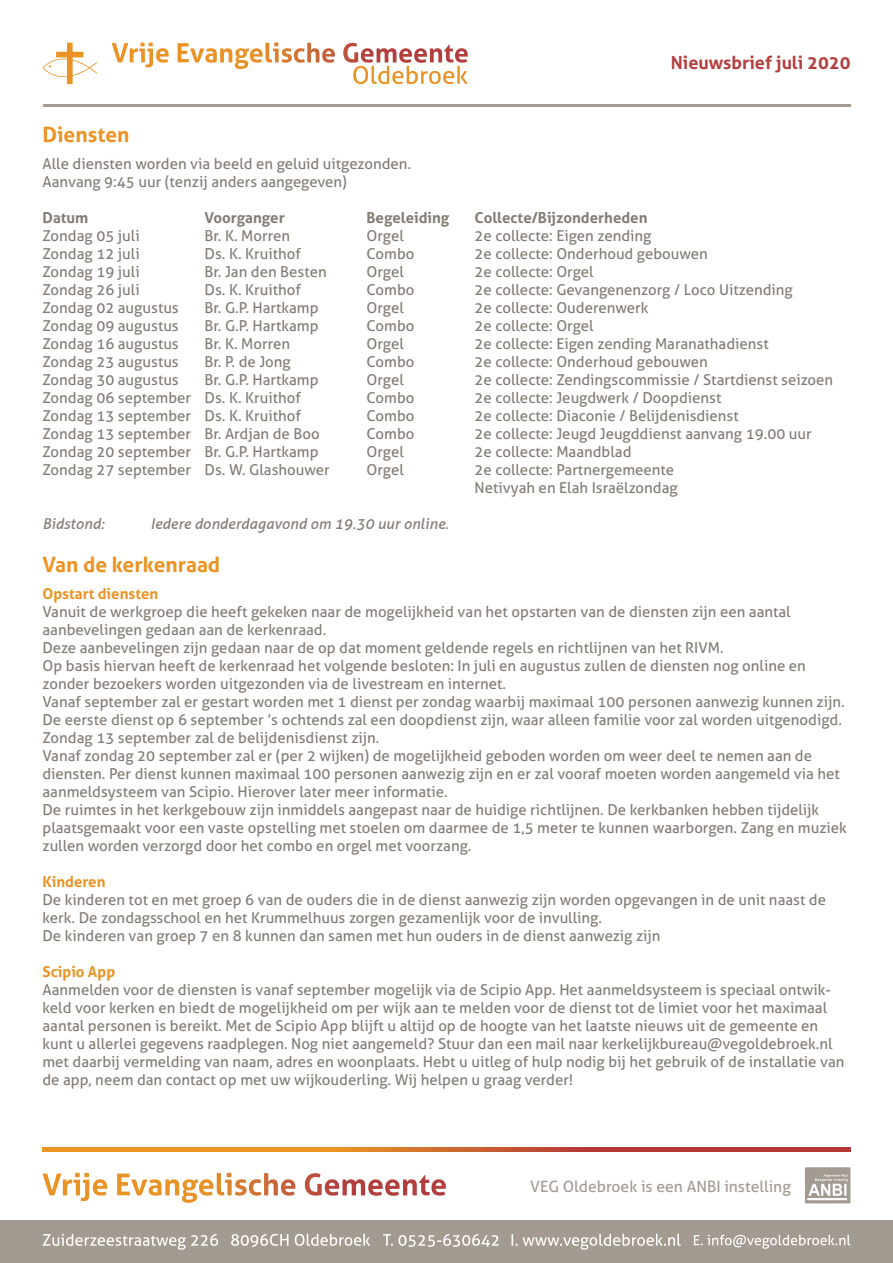
<style>
.page{position:relative;width:893px;height:1263px;background:#fff}
.page>*{position:absolute;margin:0;border:0;box-sizing:border-box;transform-origin:0 0}
.t1{font:700 21px "Aller";color:#ea9323}
.t2{font:700 18px "Aller";color:#b3403f}
.t3{font:15.6px "Aller";color:#a39b92}
.t4{font:15px/18px "Aller";color:#827c74}
.t5{font:700 15px "Aller";color:#827c74}
.t6{font:italic 15px "Aller";color:#827c74}
.t7{font:700 15px "Aller";color:#ea9323}
</style>
<div class="page">
<div style="left:0;top:1220px;width:893px;height:43px;background:#a39b92"></div>
<svg style="left:43px;top:1147px;width:807px;height:4px;background:#cf682c"></svg>
<svg style="left:43px;top:1234px;width:175px;height:16px"></svg>
<svg style="left:231px;top:1234px;width:57px;height:13px"></svg>
<svg style="left:295px;top:1234px;width:75px;height:12px"></svg>
<svg style="left:383px;top:1234px;width:116px;height:13px"></svg>
<svg style="left:511px;top:1234px;width:6px;height:12px"></svg>
<svg style="left:523px;top:1234px;width:158px;height:16px"></svg>
<svg style="left:694px;top:1235px;width:156px;height:14px"></svg>
<svg style="left:805px;top:1167px;width:45px;height:36px;background:#b9b3ac"></svg>
<svg style="left:112px;top:43px;width:57px;height:24px"></svg>
<svg style="left:43px;top:43px;width:54px;height:41px"></svg>
<svg style="left:343px;top:43px;width:125px;height:41px"></svg>
<svg style="left:178px;top:43px;width:157px;height:26px"></svg>
<hr style="left:43px;top:104px;width:807px;height:2px;background:#a39b92">
<svg style="left:42px;top:1173px;width:65px;height:28px"></svg>
<svg style="left:305px;top:1173px;width:141px;height:23px"></svg>
<svg style="left:117px;top:1173px;width:178px;height:30px"></svg>
<p class="t2" style="left:671px;top:51px;width:181px">Nieuwsbrief juli 2020</p>
<h1 class="t1" style="left:43px;top:122px;width:89px">Diensten</h1>
<p class="t4" style="left:43px;top:155px;width:370px">Alle diensten worden via beeld en geluid uitgezonden.<br>Aanvang 9:45 uur (tenzij anders aangegeven)</p>
<p class="t5" style="left:43px;top:208px;width:47px">Datum</p>
<p class="t5" style="left:205px;top:208px;width:82px">Voorganger</p>
<p class="t5" style="left:367px;top:208px;width:84px">Begeleiding</p>
<p class="t5" style="left:475px;top:208px;width:174px">Collecte/Bijzonderheden</p>
<p class="t4" style="left:43px;top:227px;width:99px">Zondag 05 juli</p>
<p class="t4" style="left:205px;top:227px;width:87px">Br. K. Morren</p>
<p class="t4" style="left:367px;top:227px;width:39px">Orgel</p>
<p class="t4" style="left:475px;top:227px;width:178px">2e collecte: Eigen zending</p>
<p class="t4" style="left:43px;top:245px;width:99px">Zondag 12 juli</p>
<p class="t4" style="left:205px;top:245px;width:98px">Ds. K. Kruithof</p>
<p class="t4" style="left:367px;top:245px;width:50px">Combo</p>
<p class="t4" style="left:475px;top:245px;width:235px">2e collecte: Onderhoud gebouwen</p>
<p class="t4" style="left:43px;top:263px;width:99px">Zondag 19 juli</p>
<p class="t4" style="left:205px;top:263px;width:124px">Br. Jan den Besten</p>
<p class="t4" style="left:367px;top:263px;width:39px">Orgel</p>
<p class="t4" style="left:475px;top:263px;width:121px">2e collecte: Orgel</p>
<p class="t4" style="left:43px;top:281px;width:99px">Zondag 26 juli</p>
<p class="t4" style="left:205px;top:281px;width:98px">Ds. K. Kruithof</p>
<p class="t4" style="left:367px;top:281px;width:50px">Combo</p>
<p class="t4" style="left:475px;top:281px;width:320px">2e collecte: Gevangenenzorg / Loco Uitzending</p>
<p class="t4" style="left:43px;top:299px;width:138px">Zondag 02 augustus</p>
<p class="t4" style="left:205px;top:299px;width:116px">Br. G.P. Hartkamp</p>
<p class="t4" style="left:367px;top:299px;width:39px">Orgel</p>
<p class="t4" style="left:475px;top:299px;width:175px">2e collecte: Ouderenwerk</p>
<p class="t4" style="left:43px;top:317px;width:138px">Zondag 09 augustus</p>
<p class="t4" style="left:205px;top:317px;width:116px">Br. G.P. Hartkamp</p>
<p class="t4" style="left:367px;top:317px;width:50px">Combo</p>
<p class="t4" style="left:475px;top:317px;width:121px">2e collecte: Orgel</p>
<p class="t4" style="left:43px;top:335px;width:138px">Zondag 16 augustus</p>
<p class="t4" style="left:205px;top:335px;width:87px">Br. K. Morren</p>
<p class="t4" style="left:367px;top:335px;width:39px">Orgel</p>
<p class="t4" style="left:475px;top:335px;width:296px">2e collecte: Eigen zending Maranathadienst</p>
<p class="t4" style="left:43px;top:353px;width:138px">Zondag 23 augustus</p>
<p class="t4" style="left:205px;top:353px;width:88px">Br. P. de Jong</p>
<p class="t4" style="left:367px;top:353px;width:50px">Combo</p>
<p class="t4" style="left:475px;top:353px;width:235px">2e collecte: Onderhoud gebouwen</p>
<p class="t4" style="left:43px;top:371px;width:138px">Zondag 30 augustus</p>
<p class="t4" style="left:205px;top:371px;width:116px">Br. G.P. Hartkamp</p>
<p class="t4" style="left:367px;top:371px;width:39px">Orgel</p>
<p class="t4" style="left:475px;top:371px;width:360px">2e collecte: Zendingscommissie / Startdienst seizoen</p>
<p class="t4" style="left:43px;top:389px;width:260px">Zondag 06 september Ds. K. Kruithof</p>
<p class="t4" style="left:367px;top:389px;width:50px">Combo</p>
<p class="t4" style="left:475px;top:389px;width:248px">2e collecte: Jeugdwerk / Doopdienst</p>
<p class="t4" style="left:43px;top:407px;width:260px">Zondag 13 september Ds. K. Kruithof</p>
<p class="t4" style="left:367px;top:407px;width:50px">Combo</p>
<p class="t4" style="left:475px;top:407px;width:266px">2e collecte: Diaconie / Belijdenisdienst</p>
<p class="t4" style="left:43px;top:425px;width:279px">Zondag 13 september Br. Ardjan de Boo</p>
<p class="t4" style="left:367px;top:425px;width:50px">Combo</p>
<p class="t4" style="left:475px;top:425px;width:339px">2e collecte: Jeugd Jeugddienst aanvang 19.00 uur</p>
<p class="t4" style="left:43px;top:443px;width:278px">Zondag 20 september Br. G.P. Hartkamp</p>
<p class="t4" style="left:367px;top:443px;width:39px">Orgel</p>
<p class="t4" style="left:475px;top:443px;width:158px">2e collecte: Maandblad</p>
<p class="t4" style="left:43px;top:461px;width:289px">Zondag 27 september Ds. W. Glashouwer</p>
<p class="t4" style="left:367px;top:461px;width:39px">Orgel</p>
<p class="t4" style="left:475px;top:461px;width:205px">2e collecte: Partnergemeente<br>Netivyah en Elah Israëlzondag</p>
<p class="t6" style="left:43px;top:515px;width:63px">Bidstond:</p>
<p class="t6" style="left:151px;top:515px;width:300px">Iedere donderdagavond om 19.30 uur online.</p>
<h1 class="t1" style="left:43px;top:552px;width:179px">Van de kerkenraad</h1>
<p class="t7" style="left:43px;top:585px;width:117px">Opstart diensten</p>
<p class="t4" style="left:43px;top:603px;width:806px">Vanuit de werkgroep die heeft gekeken naar de mogelijkheid van het opstarten van de diensten zijn een aantal aanbevelingen gedaan aan de kerkenraad.<br>Deze aanbevelingen zijn gedaan naar de op dat moment geldende regels en richtlijnen van het RIVM.<br>Op basis hiervan heeft de kerkenraad het volgende besloten: In juli en augustus zullen de diensten nog online en zonder bezoekers worden uitgezonden via de livestream en internet.<br>Vanaf september zal er gestart worden met 1 dienst per zondag waarbij maximaal 100 personen aanwezig kunnen zijn.<br>De eerste dienst op 6 september ’s ochtends zal een doopdienst zijn, waar alleen familie voor zal worden uitgenodigd.<br>Zondag 13 september zal de belijdenisdienst zijn.<br>Vanaf zondag 20 september zal er (per 2 wijken) de mogelijkheid geboden worden om weer deel te nemen aan de diensten. Per dienst kunnen maximaal 100 personen aanwezig zijn en er zal vooraf moeten worden aangemeld via het aanmeldsysteem van Scipio. Hierover later meer informatie.<br>De ruimtes in het kerkgebouw zijn inmiddels aangepast naar de huidige richtlijnen. De kerkbanken hebben tijdelijk plaatsgemaakt voor een vaste opstelling met stoelen om daarmee de 1,5 meter te kunnen waarborgen. Zang en muziek zullen worden verzorgd door het combo en orgel met voorzang.</p>
<p class="t7" style="left:43px;top:873px;width:64px">Kinderen</p>
<p class="t4" style="left:43px;top:891px;width:785px">De kinderen tot en met groep 6 van de ouders die in de dienst aanwezig zijn worden opgevangen in de unit naast de kerk. De zondagsschool en het Krummelhuus zorgen gezamenlijk voor de invulling.<br>De kinderen van groep 7 en 8 kunnen dan samen met hun ouders in de dienst aanwezig zijn</p>
<p class="t7" style="left:43px;top:963px;width:74px">Scipio App</p>
<p class="t4" style="left:43px;top:981px;width:803px">Aanmelden voor de diensten is vanaf september mogelijk via de Scipio App. Het aanmeldsysteem is speciaal ontwik&shy;keld voor kerken en biedt de mogelijkheid om per wijk aan te melden voor de dienst tot de limiet voor het maximaal aantal personen is bereikt. Met de Scipio App blijft u altijd op de hoogte van het laatste nieuws uit de gemeente en kunt u allerlei gegevens raadplegen. Nog niet aangemeld? Stuur dan een mail naar kerkelijkbureau@vegoldebroek.nl met daarbij vermelding van naam, adres en woonplaats. Hebt u uitleg of hulp nodig bij het gebruik of de installatie van de app, neem dan contact op met uw wijkouderling. Wij helpen u graag verder!</p>
<p class="t3" style="left:530px;top:1177px;width:262px">VEG Oldebroek is een ANBI instelling</p>
</div>
